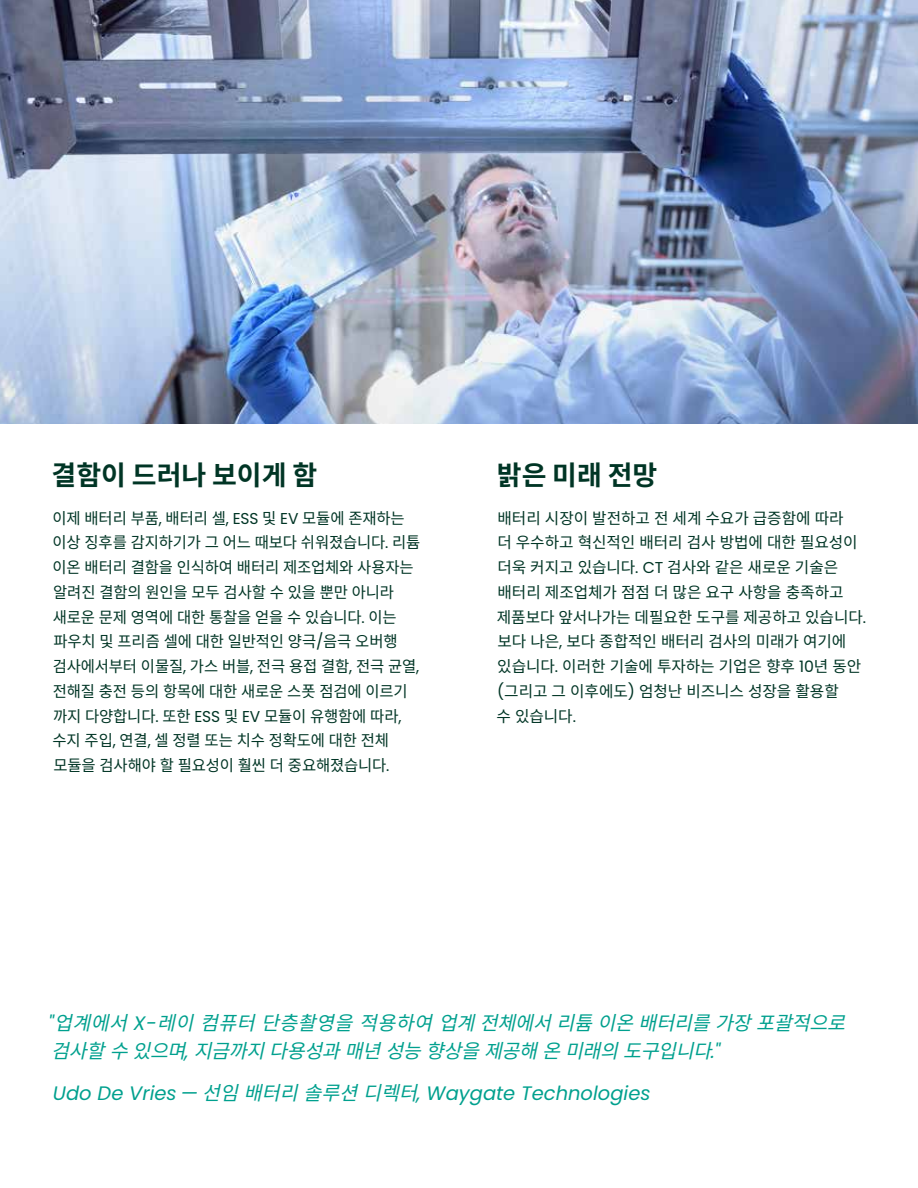
<style>
.page{position:relative;width:918px;height:1188px;background:#fff}
.page>*{position:absolute;margin:0;border:0;box-sizing:border-box;transform-origin:0 0}
.t1{font:700 27px "Noto Sans KR";color:#003525}
.t2{font:italic 19.5px/28.5px "Noto Sans KR";color:#00a08e}
.t3{font:italic 19.5px "Poppins";color:#00a08e}
.t4{font:15.75px/24.8px "Noto Sans KR";letter-spacing:-.01em;color:#003525}
.s1{font-family:"Poppins"}
.s2{font-family:"Noto Sans KR"}
</style>
<div class="page">
<img style="left:0;top:0;width:918px;height:423px">
<h1 class="t1" style="left:52px;top:460px;width:267px">결함이 드러나 보이게 함</h1>
<p class="t4" style="left:53px;top:506px;width:369px">이제 배터리 부품<span class="s1">,</span> 배터리 셀<span class="s1">, ESS</span> 및 <span class="s1">EV</span> 모듈에 존재하는 이상 징후를 감지하기가 그 어느 때보다 쉬워졌습니다<span class="s1">.</span> 리튬 이온 배터리 결함을 인식하여 배터리 제조업체와 사용자는 알려진 결함의 원인을 모두 검사할 수 있을 뿐만 아니라 새로운 문제 영역에 대한 통찰을 얻을 수 있습니다<span class="s1">.</span> 이는 파우치 및 프리즘 셀에 대한 일반적인 양극<span class="s1">/</span>음극 오버행 검사에서부터 이물질<span class="s1">,</span> 가스 버블<span class="s1">,</span> 전극 용접 결함<span class="s1">,</span> 전극 균열<span class="s1">, </span>전해질 충전 등의 항목에 대한 새로운 스폿 점검에 이르기 까지 다양합니다<span class="s1">.</span> 또한 <span class="s1">ESS</span> 및 <span class="s1">EV</span> 모듈이 유행함에 따라<span class="s1">, </span>수지 주입<span class="s1">,</span> 연결<span class="s1">,</span> 셀 정렬 또는 치수 정확도에 대한 전체 모듈을 검사해야 할 필요성이 훨씬 더 중요해졌습니다<span class="s1">.</span></p>
<h1 class="t1" style="left:497px;top:460px;width:162px">밝은 미래 전망</h1>
<p class="t4" style="left:497px;top:506px;width:371px">배터리 시장이 발전하고 전 세계 수요가 급증함에 따라<br>더 우수하고 혁신적인 배터리 검사 방법에 대한 필요성이 더욱 커지고 있습니다<span class="s1">. CT</span> 검사와 같은 새로운 기술은 배터리 제조업체가 점점 더 많은 요구 사항을 충족하고 제품보다 앞서나가는 데필요한 도구를 제공하고 있습니다<span class="s1">. </span>보다 나은<span class="s1">,</span> 보다 종합적인 배터리 검사의 미래가 여기에 있습니다<span class="s1">.</span> 이러한 기술에 투자하는 기업은 향후 <span class="s1">10</span>년 동안 <span class="s1">(</span>그리고 그 이후에도<span class="s1">)</span> 엄청난 비즈니스 성장을 활용할<br>수 있습니다<span class="s1">.</span></p>
<p class="t2" style="left:48px;top:1009px;width:811px"><span class="s1">"</span>업계에서<span class="s1">X -</span> 레이 컴퓨터 단층촬영을 적용하여 업계 전체에서 리튬 이온 배터리를 가장 포괄적으로 검사할 수 있으며<span class="s1">,</span> 지금까지 다용성과 매년 성능 향상을 제공해 온 미래의 도구입니다<span class="s1">. "</span></p>
<p class="t3" style="left:53px;top:1082px;width:599px">Udo De Vries — <span class="s2">선임배터리솔루션디렉터</span>, Waygate Technologies</p>
</div>
